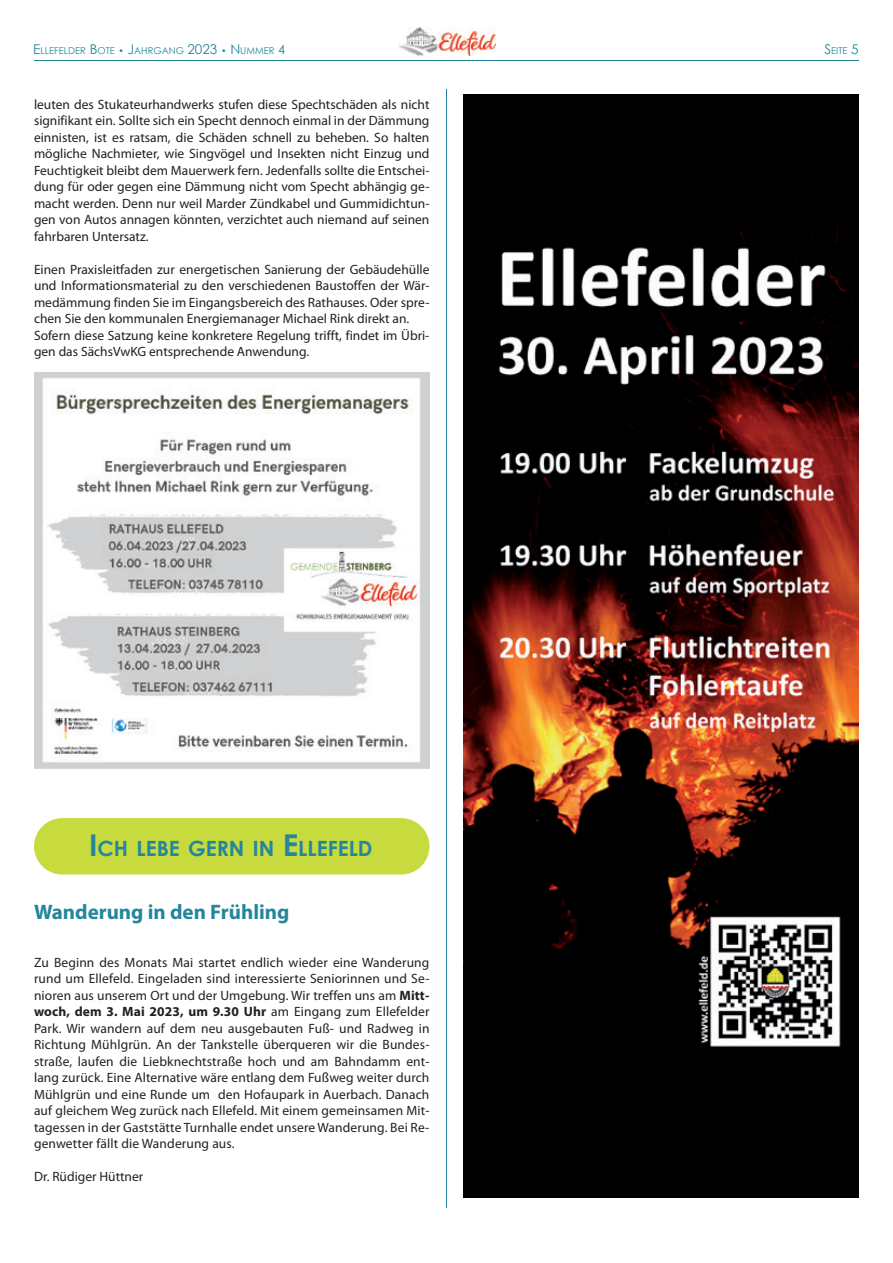
<style>
.page{position:relative;width:893px;height:1263px;background:#fff}
.page>*{position:absolute;margin:0;border:0;box-sizing:border-box;transform-origin:0 0}
.t1{font:700 21px "Myriad Pro";color:#23869b}
.t2{font:700 21px "Century Gothic";color:#23869b}
.t3{font:13.5px/16.5px "Myriad Pro";color:#231f20;text-align:justify}
.t4{font:9.45px "Century Gothic";color:#23869b}
.s1{font-size:13.5px}
.s2{font-size:9px}
.s3{font-size:12.75px}
.s4{font-size:30px}
.s5{font-weight:700}
</style>
<div class="page">
<img style="left:399px;top:28px;width:97px;height:28px">
<hr style="left:34px;top:60px;width:825px;height:1px;background:#23869b">
<hr style="left:446px;top:89px;width:1px;height:1119px;background:#23869b">
<div style="left:34px;top:818px;width:395px;height:56px;background:#c7da3e;border-radius:28px"></div>
<div style="left:463px;top:95px;width:396px;height:1103px;background:#000"></div>
<img style="left:463px;top:227px;width:396px;height:820px">
<img style="left:34px;top:373px;width:395px;height:395px">
<p class="t4" style="left:33px;top:44px;width:254px"><span class="s1">E</span>LLEFELDER <span class="s1">B</span>OTE <span class="s2">•</span> <span class="s1">J</span>AHRGANG <span class="s1">2023</span> <span class="s2">•</span> <span class="s1">N</span>UMMER <span class="s3">4</span></p>
<p class="t4" style="left:824px;top:44px;width:36px"><span class="s1">S</span>EITE <span class="s1">5</span></p>
<p class="t3" style="left:34px;top:96px;width:397px">leuten des Stukateurhandwerks stufen diese Spechtschäden als nicht signifikant ein. Sollte sich ein Specht dennoch einmal in der Dämmung einnisten, ist es ratsam, die Schäden schnell zu beheben. So halten mögliche Nachmieter, wie Singvögel und Insekten nicht Einzug und Feuchtigkeit bleibt dem Mauerwerk fern. Jedenfalls sollte die Entschei&shy;dung für oder gegen eine Dämmung nicht vom Specht abhängig ge&shy;macht werden. Denn nur weil Marder Zündkabel und Gummidichtun&shy;gen von Autos annagen könnten, verzichtet auch niemand auf seinen fahrbaren Untersatz.</p>
<p class="t3" style="left:34px;top:261px;width:397px;text-align:left">Einen Praxisleitfaden zur energetischen Sanierung der Gebäudehülle und Informationsmaterial zu den verschiedenen Baustoffen der Wär&shy;medämmung finden Sie im Eingangsbereich des Rathauses. Oder spre&shy;chen Sie den kommunalen Energiemanager Michael Rink direkt an.<br>Sofern diese Satzung keine konkretere Regelung trifft, findet im Übri&shy;gen das SächsVwKG entsprechende Anwendung.</p>
<h1 class="t2" style="left:89px;top:832px;width:285px"><span class="s4">I</span>CH LEBE GERN IN <span class="s4">E</span>LLEFELD</h1>
<h1 class="t1" style="left:34px;top:899px;width:257px">Wanderung in den Frühling</h1>
<p class="t3" style="left:34px;top:954px;width:397px">Zu Beginn des Monats Mai startet endlich wieder eine Wanderung rund um Ellefeld. Eingeladen sind interessierte Seniorinnen und Se&shy;nioren aus unserem Ort und der Umgebung. Wir treffen uns am <span class="s5">Mitt&shy;woch, dem 3. Mai 2023, um 9.30 Uhr</span> am Eingang zum Ellefelder Park. Wir wandern auf dem neu ausgebauten Fuß- und Radweg in Richtung Mühlgrün. An der Tankstelle überqueren wir die Bundes&shy;straße, laufen die Liebknechtstraße hoch und am Bahndamm ent&shy;lang zurück. Eine Alternative wäre entlang dem Fußweg weiter durch Mühlgrün und eine Runde um den Hofaupark in Auerbach. Danach auf gleichem Weg zurück nach Ellefeld. Mit einem gemeinsamen Mit&shy;tagessen in der Gaststätte Turnhalle endet unsere Wanderung. Bei Re&shy;genwetter fällt die Wanderung aus.</p>
<p class="t3" style="left:34px;top:1168px;width:111px">Dr. Rüdiger Hüttner</p>
</div>
